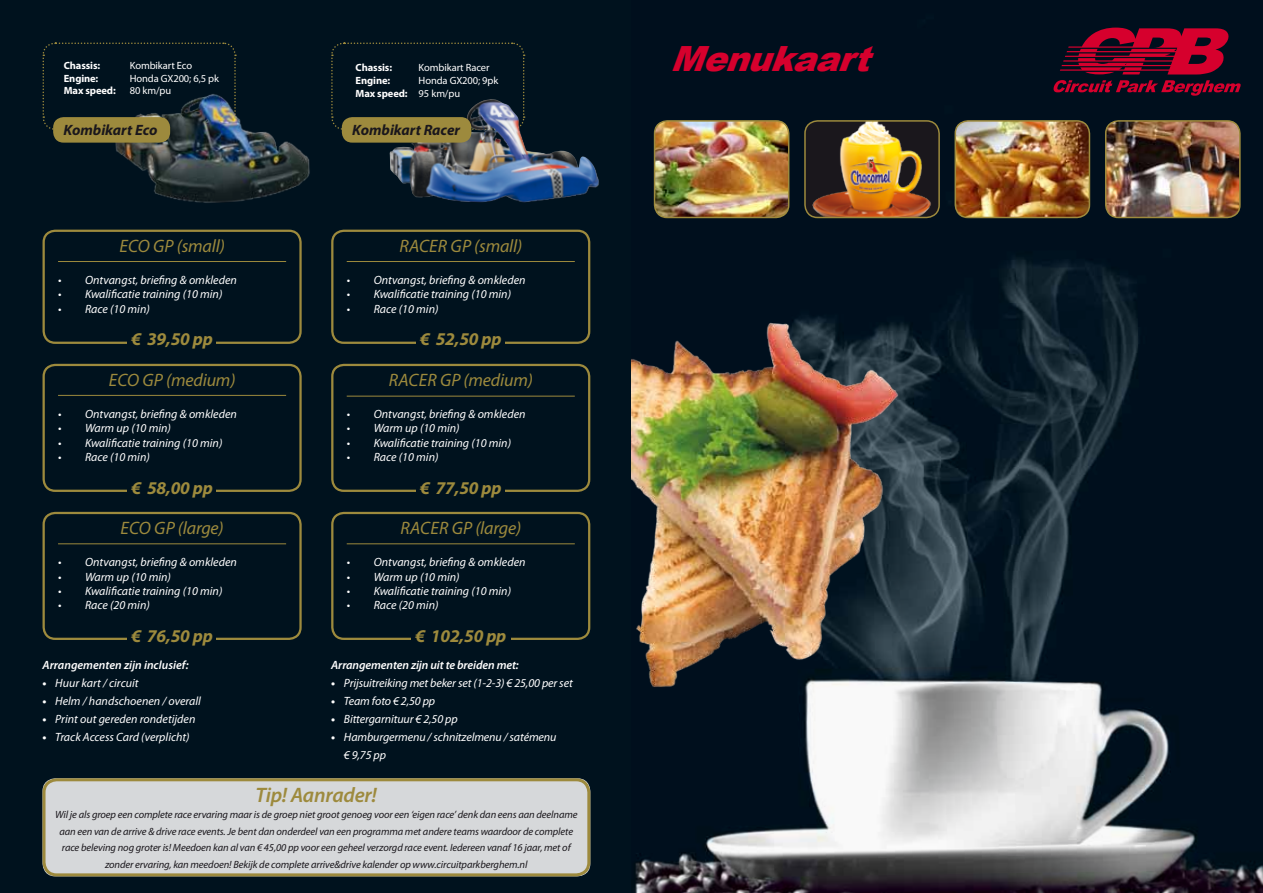
<style>
.page{position:relative;width:1263px;height:893px;background:#00121e}
.page>*{position:absolute;margin:0;border:0;box-sizing:border-box;transform-origin:0 0}
.t1{font:italic 900 34.65px "Arial";color:#d6002d}
.t2{font:italic 600 21px "Myriad Pro";letter-spacing:-.01em;color:#9d8a3d}
.t3{font:italic 18px "Myriad Pro";letter-spacing:-.01em;color:#9d8a3d}
.t4{font:italic 700 18px "Myriad Pro";letter-spacing:-.01em;color:#9d8a3d}
.t5{font:italic 700 15px "Myriad Pro";color:#1a171c}
.t6{font:italic 12px/18px "Myriad Pro";color:#fff}
.t7{font:italic 600 12px "Myriad Pro";letter-spacing:-.01em;color:#fff}
.t8{font:italic 10.5px/16.5px "Myriad Pro";letter-spacing:-.01em;color:#1a171c;text-align:center}
.t9{font:10.5px/12.6px "Myriad Pro";letter-spacing:-.01em;color:#fff}
.t10{font:700 10.5px "Myriad Pro";letter-spacing:-.01em;color:#fff}
.s1{font-weight:700}
.s2{font-weight:700;font-style:normal}
</style>
<div class="page">
<img style="left:635px;top:27px;width:628px;height:866px">
<img style="left:631px;top:298px;width:283px;height:466px">
<div style="left:43px;top:230px;width:259px;height:114px;border:2px solid #9d8a3d;border-radius:12px"></div>
<div style="left:43px;top:364px;width:259px;height:128px;border:2px solid #9d8a3d;border-radius:12px"></div>
<hr style="left:58px;top:395px;width:228px;height:1px;background:#9d8a3d">
<div style="left:43px;top:512px;width:259px;height:128px;border:2px solid #9d8a3d;border-radius:12px"></div>
<div style="left:331px;top:230px;width:259px;height:114px;border:2px solid #9d8a3d;border-radius:12px"></div>
<hr style="left:347px;top:261px;width:228px;height:1px;background:#9d8a3d">
<div style="left:331px;top:364px;width:259px;height:128px;border:2px solid #9d8a3d;border-radius:12px"></div>
<hr style="left:347px;top:396px;width:228px;height:1px;background:#9d8a3d">
<div style="left:331px;top:512px;width:259px;height:128px;border:2px solid #9d8a3d;border-radius:12px"></div>
<div style="left:128px;top:327px;width:88px;height:26px;background:#00121e"></div>
<div style="left:128px;top:474px;width:88px;height:27px;background:#00121e"></div>
<div style="left:128px;top:624px;width:88px;height:26px;background:#00121e"></div>
<div style="left:417px;top:327px;width:88px;height:26px;background:#00121e"></div>
<div style="left:417px;top:474px;width:88px;height:27px;background:#00121e"></div>
<div style="left:411px;top:624px;width:100px;height:26px;background:#00121e"></div>
<svg style="left:42px;top:42px;width:195px;height:88px"></svg>
<img style="left:106px;top:89px;width:204px;height:114px">
<svg style="left:331px;top:42px;width:194px;height:89px"></svg>
<img style="left:389px;top:99px;width:210px;height:104px">
<div style="left:53px;top:117px;width:117px;height:26px;background:#9d8a3d;border-radius:10px"></div>
<div style="left:342px;top:117px;width:129px;height:26px;background:#9d8a3d;border-radius:10px"></div>
<svg style="left:1053px;top:28px;width:188px;height:68px"></svg>
<img style="left:955px;top:121px;width:134px;height:96px">
<div style="left:954px;top:120px;width:136px;height:98px;border:2px solid #9d8a3d;border-radius:13px"></div>
<img style="left:805px;top:121px;width:132px;height:96px">
<div style="left:804px;top:120px;width:136px;height:98px;border:2px solid #9d8a3d;border-radius:13px"></div>
<img style="left:1106px;top:121px;width:134px;height:96px">
<div style="left:1105px;top:120px;width:136px;height:98px;border:2px solid #9d8a3d;border-radius:13px"></div>
<img style="left:654px;top:121px;width:135px;height:96px">
<div style="left:654px;top:120px;width:135px;height:98px;border:2px solid #9d8a3d;border-radius:13px"></div>
<div style="left:43px;top:778px;width:547px;height:98px;background:#d6d8da;border-radius:13px"></div>
<div style="left:43px;top:778px;width:547px;height:98px;border:3px solid #9d8a3d;border-radius:13px"></div>
<hr style="left:58px;top:261px;width:228px;height:1px;background:#9d8a3d">
<hr style="left:347px;top:543px;width:228px;height:1px;background:#9d8a3d">
<hr style="left:58px;top:543px;width:228px;height:1px;background:#9d8a3d">
<p class="t10" style="left:64px;top:59px;width:38px">Chassis:</p>
<p class="t9" style="left:130px;top:59px;width:64px">Kombikart Eco</p>
<p class="t10" style="left:64px;top:71px;width:36px">Engine:</p>
<p class="t9" style="left:130px;top:72px;width:91px">Honda GX200; 6,5 pk</p>
<p class="t10" style="left:64px;top:84px;width:54px">Max speed:</p>
<p class="t9" style="left:130px;top:84px;width:43px">80 km/pu</p>
<p class="t5" style="left:64px;top:120px;width:95px">Kombikart Eco</p>
<p class="t5" style="left:352px;top:120px;width:109px">Kombikart Racer</p>
<p class="t10" style="left:356px;top:61px;width:38px">Chassis:</p>
<p class="t9" style="left:419px;top:61px;width:72px">Kombikart Racer</p>
<p class="t10" style="left:356px;top:74px;width:36px">Engine:</p>
<p class="t9" style="left:356px;top:74px;width:144px;text-indent:63px">Honda GX200; 9pk<br><span class="s1">Max speed:</span> 95 km/pu</p>
<h3 class="t3" style="left:120px;top:234px;width:11px">eco</h3>
<h3 class="t3" style="left:153px;top:234px;width:73px">gp (small)</h3>
<p class="t6" style="left:58px;top:271px;width:180px">• Ontvangst, briefing &amp; omkleden</p>
<p class="t6" style="left:58px;top:285px;width:166px">• Kwalificatie training (10 min)</p>
<p class="t6" style="left:58px;top:299px;width:93px">• Race (10 min)</p>
<h3 class="t4" style="left:131px;top:327px;width:83px">€ 39,50 pp</h3>
<h3 class="t3" style="left:109px;top:369px;width:11px">eco</h3>
<h3 class="t3" style="left:143px;top:369px;width:94px">gp (medium)</h3>
<p class="t6" style="left:58px;top:405px;width:180px">• Ontvangst, briefing &amp; omkleden</p>
<p class="t6" style="left:58px;top:419px;width:114px">• Warm up (10 min)</p>
<p class="t6" style="left:58px;top:434px;width:166px">• Kwalificatie training (10 min)</p>
<p class="t6" style="left:58px;top:448px;width:93px">• Race (10 min)</p>
<h3 class="t4" style="left:131px;top:476px;width:83px">€ 58,00 pp</h3>
<h3 class="t3" style="left:121px;top:517px;width:11px">eco</h3>
<h3 class="t3" style="left:154px;top:517px;width:71px">gp (large)</h3>
<p class="t6" style="left:58px;top:553px;width:180px">• Ontvangst, briefing &amp; omkleden</p>
<p class="t6" style="left:58px;top:567px;width:114px">• Warm up (10 min)</p>
<p class="t6" style="left:58px;top:582px;width:166px">• Kwalificatie training (10 min)</p>
<p class="t6" style="left:58px;top:596px;width:93px">• Race (20 min)</p>
<h3 class="t4" style="left:131px;top:624px;width:83px">€ 76,50 pp</h3>
<p class="t7" style="left:43px;top:657px;width:148px">Arrangementen zijn inclusief:</p>
<p class="t6" style="left:43px;top:674px;width:98px"><span class="s2">•</span> Huur kart / circuit</p>
<p class="t6" style="left:43px;top:692px;width:160px"><span class="s2">•</span> Helm / handschoenen / overall</p>
<p class="t6" style="left:43px;top:710px;width:154px"><span class="s2">•</span> Print out gereden rondetijden</p>
<p class="t6" style="left:43px;top:728px;width:149px"><span class="s2">•</span> Track Access Card (verplicht)</p>
<h3 class="t3" style="left:399px;top:234px;width:124px">RACER gp (small)</h3>
<p class="t6" style="left:347px;top:271px;width:180px">• Ontvangst, briefing &amp; omkleden</p>
<p class="t6" style="left:347px;top:285px;width:166px">• Kwalificatie training (10 min)</p>
<p class="t6" style="left:347px;top:299px;width:93px">• Race (10 min)</p>
<h3 class="t4" style="left:420px;top:327px;width:83px">€ 52,50 pp</h3>
<h3 class="t3" style="left:389px;top:369px;width:146px">RACER gp (medium)</h3>
<p class="t6" style="left:347px;top:405px;width:180px">• Ontvangst, briefing &amp; omkleden</p>
<p class="t6" style="left:347px;top:419px;width:114px">• Warm up (10 min)</p>
<p class="t6" style="left:347px;top:434px;width:166px">• Kwalificatie training (10 min)</p>
<p class="t6" style="left:347px;top:448px;width:93px">• Race (10 min)</p>
<h3 class="t4" style="left:420px;top:476px;width:83px">€ 77,50 pp</h3>
<h3 class="t3" style="left:400px;top:517px;width:122px">RACER gp (large)</h3>
<p class="t6" style="left:347px;top:553px;width:180px">• Ontvangst, briefing &amp; omkleden</p>
<p class="t6" style="left:347px;top:567px;width:114px">• Warm up (10 min)</p>
<p class="t6" style="left:347px;top:582px;width:166px">• Kwalificatie training (10 min)</p>
<p class="t6" style="left:347px;top:596px;width:93px">• Race (20 min)</p>
<h3 class="t4" style="left:415px;top:624px;width:93px">€ 102,50 pp</h3>
<p class="t7" style="left:331px;top:657px;width:189px">Arrangementen zijn uit te breiden met:</p>
<p class="t6" style="left:331px;top:674px;width:243px"><span class="s2">•</span> Prijsuitreiking met beker set (1-2-3) € 25,00 per set</p>
<p class="t6" style="left:331px;top:692px;width:106px"><span class="s2">•</span> Team foto € 2,50 pp</p>
<p class="t6" style="left:331px;top:710px;width:128px"><span class="s2">•</span> Bittergarnituur € 2,50 pp</p>
<p class="t6" style="left:344px;top:728px;width:214px;text-indent:-13px"><span class="s2">•</span> Hamburgermenu / schnitzelmenu / satémenu € 9,75 pp</p>
<h2 class="t2" style="left:256px;top:781px;width:123px">Tip! Aanrader!</h2>
<p class="t8" style="left:55px;top:806px;width:524px">Wil je als groep een complete race ervaring maar is de groep niet groot genoeg voor een ‘eigen race’ denk dan eens aan deelname aan een van de arrive &amp; drive race events. Je bent dan onderdeel van een programma met andere teams waardoor de complete race beleving nog groter is! Meedoen kan al van € 45,00 pp voor een geheel verzorgd race event. Iedereen vanaf 16 jaar, met of zonder ervaring, kan meedoen! Bekijk de complete arrive&amp;drive kalender op www.circuitparkberghem.nl</p>
<h1 class="t1" style="left:670px;top:34px;width:218px">Menukaart</h1>
</div>
